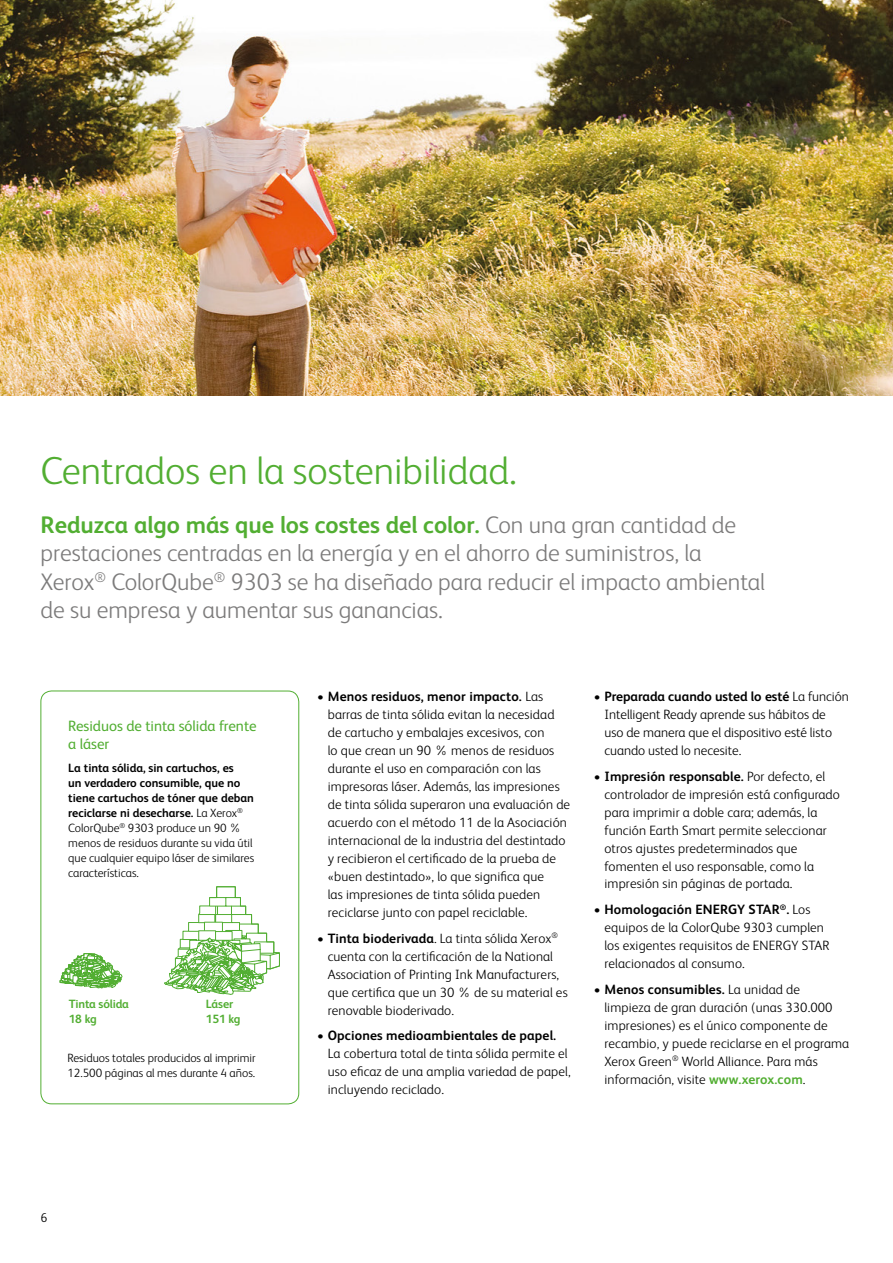
<style>
.page{position:relative;width:893px;height:1263px;background:#fff}
.page>*{position:absolute;margin:0;border:0;box-sizing:border-box;transform-origin:0 0}
.t1{font:300 39px "Xerox Sans";color:#52ae32}
.t2{font:300 24px/28.5px "Xerox Sans";color:#7c7b7b}
.t3{font:15px/18px "Xerox Sans";color:#52ae32}
.t4{font:300 13.5px/18px "Xerox Sans";letter-spacing:.01em;color:#000}
.t5{font:300 12.75px "Xerox Sans";color:#000}
.t6{font:300 12px/15px "Xerox Sans";color:#000}
.t7{font:700 12px/15px "Xerox Sans";letter-spacing:-.01em;color:#52ae32}
.s1{font-weight:700;color:#52ae32}
.s2{font-weight:700}
</style>
<div class="page">
<img style="left:0;top:0;width:893px;height:395px">
<div style="left:41px;top:691px;width:258px;height:413px;border:1px solid #52ae32;border-radius:11px"></div>
<svg style="left:60px;top:886px;width:220px;height:109px"></svg>
<div style="left:125px;top:892px;width:37px;height:100px;background:#fff"></div>
<svg style="left:9px;top:0;width:637px;height:4px"></svg>
<h1 class="t1" style="left:40px;top:445px;width:478px">Centrados en la sostenibilidad.</h1>
<p class="t2" style="left:40px;top:509px;width:726px"><span class="s1">Reduzca algo más que los costes del color.</span> Con una gran cantidad de prestaciones centradas en la energía y en el ahorro de suministros, la Xerox<sup>®</sup> ColorQube<sup>®</sup> 9303 se ha diseñado para reducir el impacto ambiental de su empresa y aumentar sus ganancias.</p>
<p class="t3" style="left:68px;top:716px;width:190px">Residuos de tinta sólida frente a láser</p>
<p class="t6" style="left:68px;top:760px;width:188px"><span class="s2">La tinta sólida, sin cartuchos, es<br>un verdadero consumible, que no tiene cartuchos de tóner que deban reciclarse ni desecharse.</span> La Xerox<sup>® </sup>ColorQube<sup>®</sup> 9303 produce un 90 % menos de residuos durante su vida útil que cualquier equipo láser de similares características.</p>
<p class="t7" style="left:69px;top:996px;width:62px">Tinta sólida<br>18 kg</p>
<p class="t7" style="left:206px;top:996px;width:36px">Láser<br>151 kg</p>
<p class="t6" style="left:68px;top:1050px;width:190px">Residuos totales producidos al imprimir<br>12.500 páginas al mes durante 4 años.</p>
<p class="t5" style="left:40px;top:1210px;width:8px">6</p>
<p class="t4" style="left:328px;top:687px;width:244px;text-indent:-11px">• <span class="s2">Menos residuos, menor impacto.</span> Las barras de tinta sólida evitan la necesidad de cartucho y embalajes excesivos, con<br>lo que crean un 90 % menos de residuos durante el uso en comparación con las impresoras láser. Además, las impresiones de tinta sólida superaron una evaluación de acuerdo con el método 11 de la Asociación internacional de la industria del destintado y recibieron el certificado de la prueba de «buen destintado», lo que significa que<br>las impresiones de tinta sólida pueden reciclarse junto con papel reciclable.</p>
<p class="t4" style="left:328px;top:928px;width:241px;text-indent:-11px">• <span class="s2">Tinta bioderivada</span>. La tinta sólida Xerox<sup>® </sup>cuenta con la certificación de la National Association of Printing Ink Manufacturers, que certifica que un 30 % de su material es renovable bioderivado.</p>
<p class="t4" style="left:328px;top:1026px;width:244px;text-indent:-11px">• <span class="s2">Opciones medioambientales de papel.<br></span>La cobertura total de tinta sólida permite el uso eficaz de una amplia variedad de papel, incluyendo reciclado.</p>
<p class="t4" style="left:604px;top:687px;width:246px;text-indent:-11px">• <span class="s2">Preparada cuando usted lo esté</span> La función Intelligent Ready aprende sus hábitos de<br>uso de manera que el dispositivo esté listo cuando usted lo necesite.</p>
<p class="t4" style="left:604px;top:766px;width:237px;text-indent:-11px">• <span class="s2">Impresión responsable.</span> Por defecto, el controlador de impresión está configurado para imprimir a doble cara; además, la función Earth Smart permite seleccionar otros ajustes predeterminados que fomenten el uso responsable, como la impresión sin páginas de portada.</p>
<p class="t4" style="left:604px;top:900px;width:227px;text-indent:-11px"><span class="s2">• Homologación ENERGY STAR</span><sup>®</sup><span class="s2">.</span> Los equipos de la ColorQube 9303 cumplen los exigentes requisitos de ENERGY STAR relacionados al consumo.</p>
<p class="t4" style="left:604px;top:979px;width:246px;text-indent:-11px">• <span class="s2">Menos consumibles.</span> La unidad de limpieza de gran duración (unas 330.000 impresiones) es el único componente de recambio, y puede reciclarse en el programa Xerox Green<sup>®</sup> World Alliance. Para más información, visite <span class="s1">www.xerox.com</span>.</p>
</div>
